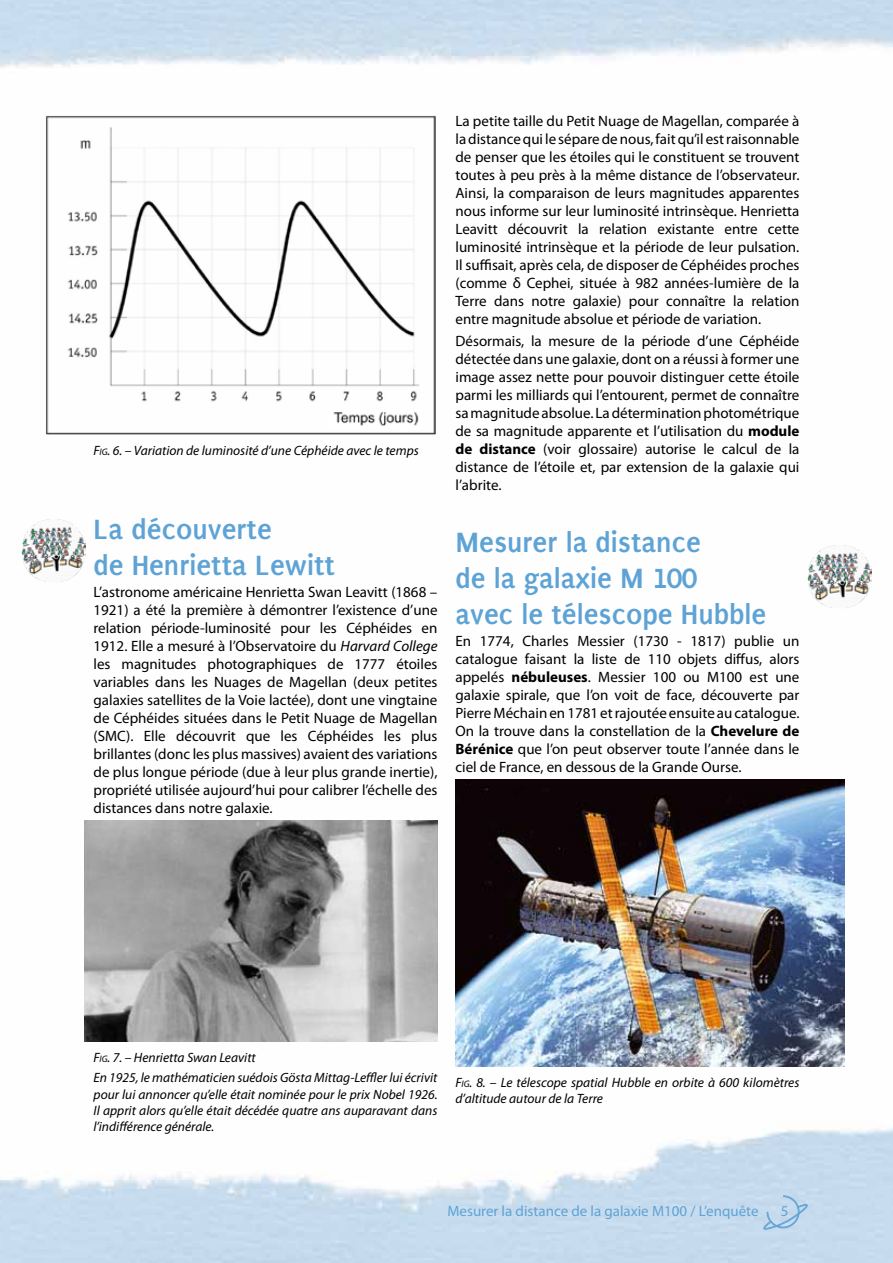
<style>
.page{position:relative;width:893px;height:1263px;background:#fff}
.page>*{position:absolute;margin:0;border:0;box-sizing:border-box;transform-origin:0 0}
.t1{font:700 30px/36px "Puritan 2";color:#5ea3d5}
.t2{font:15px/18px "Myriad Pro";color:#000;text-align:justify}
.t3{font:15px "Myriad Pro";color:#5ea3d5}
.t4{font:italic 13.5px/16.2px "Myriad Pro";color:#000}
.s1{font-style:inherit}
.s2{font-size:9.45px}
.s3{font-style:italic}
.s4{font-weight:700}
</style>
<div class="page">
<img style="left:0;top:0;width:893px;height:1263px">
<svg style="left:763px;top:1195px;width:45px;height:36px;background:#b6d2e9"></svg>
<img style="left:45px;top:115px;width:392px;height:319px">
<img style="left:85px;top:820px;width:352px;height:221px">
<img style="left:455px;top:779px;width:390px;height:287px">
<img style="left:808px;top:544px;width:63px;height:64px">
<img style="left:21px;top:519px;width:64px;height:64px">
<p class="t4" style="left:94px;top:442px;width:327px"><span class="s1">F</span><span class="s2">ig</span>. 6. – Variation de luminosité d’une Céphéide avec le temps</p>
<h1 class="t1" style="left:94px;top:511px;width:243px">La découverte<br>de Henrietta Lewitt</h1>
<p class="t2" style="left:94px;top:583px;width:345px">L’astronome américaine Henrietta Swan Leavitt (1868 – 1921) a été la première à démontrer l’existence d’une relation période-luminosité pour les Céphéides en 1912. Elle a mesuré à l’Observatoire du <span class="s3">Harvard College </span>les magnitudes photographiques de 1777 étoiles variables dans les Nuages de Magellan (deux petites galaxies satellites de la Voie lactée), dont une vingtaine de Céphéides situées dans le Petit Nuage de Magellan (SMC). Elle découvrit que les Céphéides les plus brillantes (donc les plus massives) avaient des variations de plus longue période (due à leur plus grande inertie), propriété utilisée aujourd’hui pour calibrer l’échelle des distances dans notre galaxie.</p>
<p class="t2" style="left:455px;top:112px;width:345px">La petite taille du Petit Nuage de Magellan, comparée à la distance qui le sépare de nous, fait qu’il est raisonnable de penser que les étoiles qui le constituent se trouvent toutes à peu près à la même distance de l’observateur.<br>Ainsi, la comparaison de leurs magnitudes apparentes nous informe sur leur luminosité intrinsèque. Henrietta Leavitt découvrit la relation existante entre cette luminosité intrinsèque et la période de leur pulsation.<br>Il suffisait, après cela, de disposer de Céphéides proches (comme δ Cephei, située à 982 années-lumière de la Terre dans notre galaxie) pour connaître la relation entre magnitude absolue et période de variation.</p>
<p class="t2" style="left:455px;top:332px;width:345px">Désormais, la mesure de la période d’une Céphéide détectée dans une galaxie, dont on a réussi à former une image assez nette pour pouvoir distinguer cette étoile parmi les milliards qui l’entourent, permet de connaître sa magnitude absolue. La détermination photométrique de sa magnitude apparente et l’utilisation du <span class="s4">module de distance</span> (voir glossaire) autorise le calcul de la distance de l’étoile et, par extension de la galaxie qui l’abrite.</p>
<h1 class="t1" style="left:455px;top:524px;width:312px">Mesurer la distance<br>de la galaxie M 100<br>avec le télescope Hubble</h1>
<p class="t2" style="left:455px;top:632px;width:345px">En 1774, Charles Messier (1730 - 1817) publie un catalogue faisant la liste de 110 objets diffus, alors appelés <span class="s4">nébuleuses</span>. Messier 100 ou M100 est une galaxie spirale, que l’on voit de face, découverte par Pierre Méchain en 1781 et rajoutée ensuite au catalogue.<br>On la trouve dans la constellation de la <span class="s4">Chevelure de Bérénice</span> que l’on peut observer toute l’année dans le ciel de France, en dessous de la Grande Ourse.</p>
<p class="t4" style="left:94px;top:1047px;width:345px;line-height:20.4px"><span class="s1">F</span><span class="s2">ig</span>. 7. – Henrietta Swan Leavitt<br>En 1925, le mathématicien suédois Gösta Mittag-Leffler lui écrivit</p>
<p class="t4" style="left:94px;top:1086px;width:345px;text-align:justify">pour lui annoncer qu’elle était nominée pour le prix Nobel 1926.<br>Il apprit alors qu’elle était décédée quatre ans auparavant dans l’indifférence générale.</p>
<p class="t4" style="left:455px;top:1074px;width:345px"><span class="s1">F</span><span class="s2">ig</span>. 8. – Le télescope spatial Hubble en orbite à 600 kilomètres d’altitude autour de la Terre</p>
<p class="t3" style="left:447px;top:1202px;width:313px">Mesurer la distance de la galaxie M100 / L’enquête</p>
<p class="t3" style="left:781px;top:1202px;width:9px">5</p>
</div>
